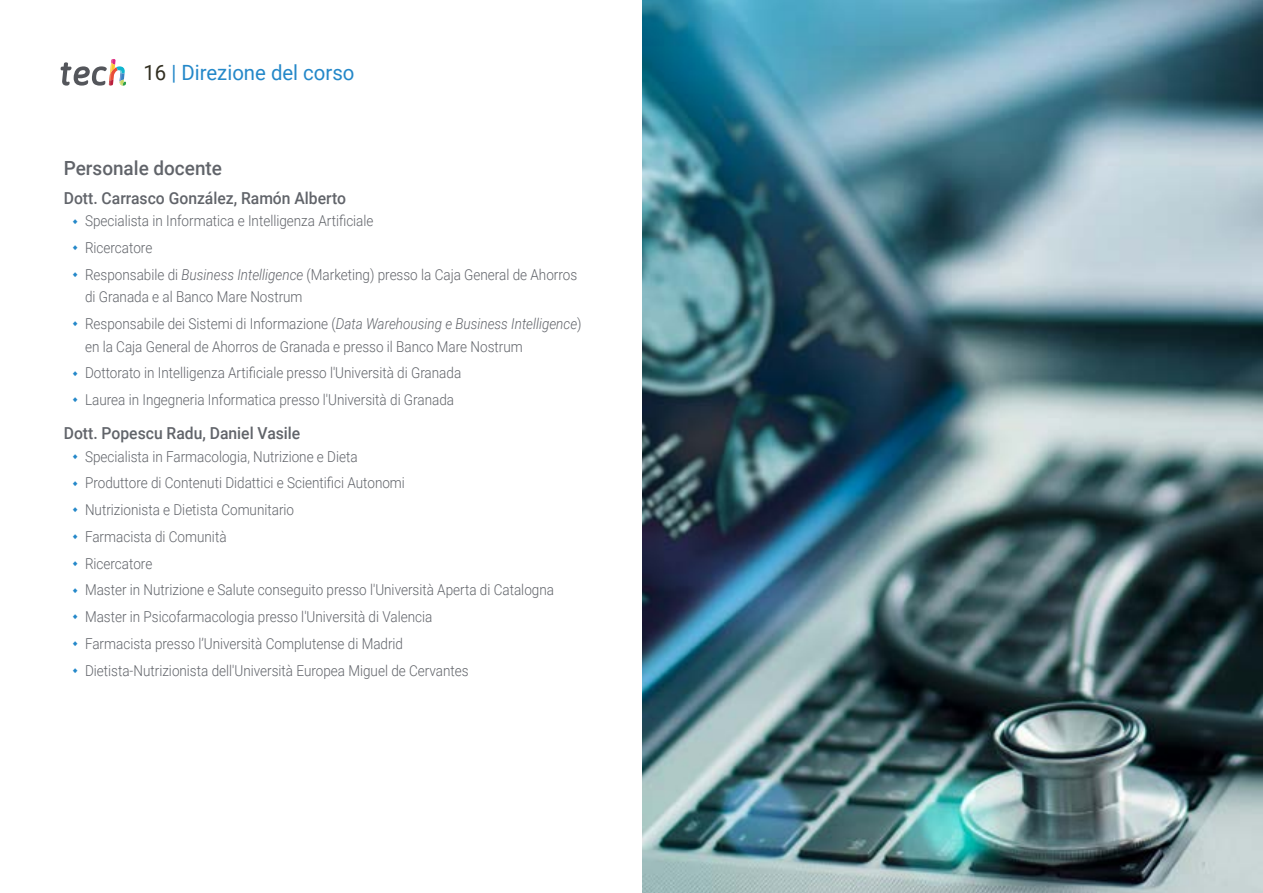
<style>
.page{position:relative;width:1263px;height:893px;background:#fff}
.page>*{position:absolute;margin:0;border:0;box-sizing:border-box;transform-origin:0 0}
.t1{font:21px "Roboto";color:#2488c9}
.t2{font:500 19.5px "Roboto";color:#61646a}
.t3{font:500 16.5px "Roboto";color:#61646a;scale:.95 1}
.t4{font:300 15px/26.7px "Roboto";color:#61646a;scale:.9 1}
.s1{color:#312e20}
.s2{font-style:italic}
</style>
<div class="page">
<img style="left:642px;top:0;width:621px;height:893px">
<svg style="left:61px;top:59px;width:65px;height:27px"></svg>
<h1 class="t1" style="left:144px;top:57px;width:213px"><span class="s1">16</span> | Direzione del corso</h1>
<h2 class="t2" style="left:64px;top:154px;width:160px">Personale docente</h2>
<p class="t3" style="left:64px;top:186px;width:299px">Dott. Carrasco González, Ramón Alberto</p>
<p class="t4" style="left:85px;top:207px;width:548px">Specialista in Informatica e Intelligenza Artificiale<br>Ricercatore<br>Responsabile di <span class="s2">Business Intelligence</span> (Marketing) presso la Caja General de Ahorros</p>
<p class="t4" style="left:85px;top:283px;width:553px">di Granada e al Banco Mare Nostrum<br>Responsabile dei Sistemi di Informazione (<span class="s2">Data Warehousing e Business Intelligence</span>)</p>
<p class="t4" style="left:85px;top:332px;width:488px">en la Caja General de Ahorros de Granada e presso il Banco Mare Nostrum<br>Dottorato in Intelligenza Artificiale presso l'Università di Granada<br>Laurea in Ingegneria Informatica presso l'Università di Granada</p>
<p class="t3" style="left:64px;top:422px;width:250px">Dott. Popescu Radu, Daniel Vasile</p>
<p class="t4" style="left:85px;top:442px;width:523px">Specialista in Farmacologia, Nutrizione e Dieta<br>Produttore di Contenuti Didattici e Scientifici Autonomi<br>Nutrizionista e Dietista Comunitario<br>Farmacista di Comunità<br>Ricercatore<br>Master in Nutrizione e Salute conseguito presso l'Università Aperta di Catalogna Master in Psicofarmacologia presso l'Università di Valencia<br>Farmacista presso l’Università Complutense di Madrid<br>Dietista-Nutrizionista dell'Università Europea Miguel de Cervantes</p>
</div>
